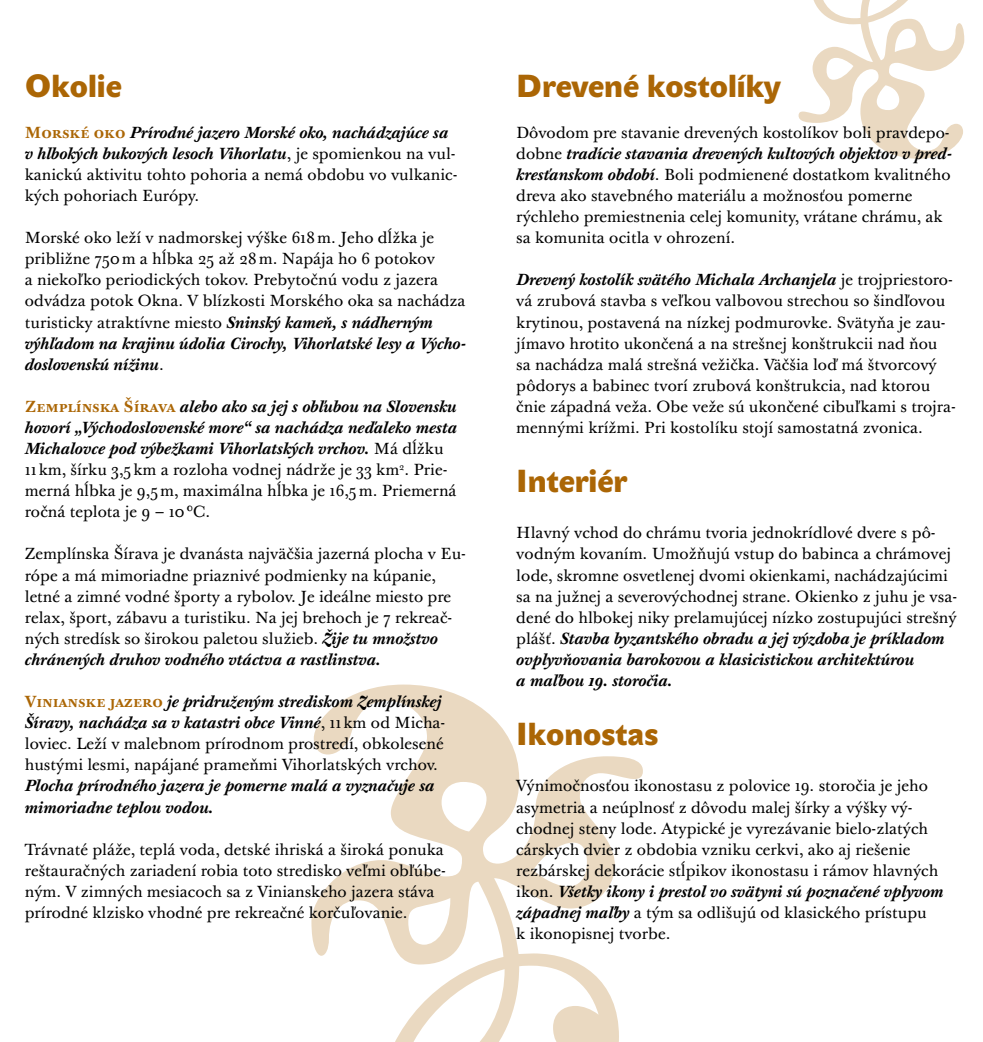
<style>
.page{position:relative;width:983px;height:1042px;background:#fff}
.page>*{position:absolute;margin:0;border:0;box-sizing:border-box;transform-origin:0 0}
.t1{font:31.5px "John Sans Black Pro";color:#ab6605}
.t2{font:15.75px/21.2px "Baskerville 10 Pro";color:#000}
.t3{font:italic 700 15.75px/21px "Baskerville 10 Pro";color:#000}
.s1{font-weight:700;color:#ab6605}
.s2{font-weight:700;font-style:italic}
.s3{font-style:normal;color:#ab6605}
.s4{font-weight:400;font-style:normal}
</style>
<div class="page">
<svg style="left:798px;top:0;width:167px;height:159px"></svg>
<svg style="left:311px;top:684px;width:331px;height:358px"></svg>
<h1 class="t1" style="left:25px;top:67px;width:98px">Okolie</h1>
<p class="t2" style="left:25px;top:123px;width:434px"><span class="s1">Morské oko</span> <span class="s2">Prírodné jazero Morské oko, nachádzajúce sa v hlbokých bukových lesoch Vihorlatu</span>, je spomienkou na vul&shy;kanickú aktivitu tohto pohoria a nemá obdobu vo vulkanic&shy;kých pohoriach Európy.</p>
<p class="t2" style="left:25px;top:228px;width:442px">Morské oko leží v nadmorskej výške 618m. Jeho dĺžka je približne 750m a hĺbka 25 až 28m. Napája ho 6 potokov<br>a niekoľko periodických tokov. Prebytočnú vodu z jazera odvádza potok Okna. V blízkosti Morského oka sa nachádza turisticky atraktívne miesto <span class="s2">Sninský kameň, s nádherným výhľadom na krajinu údolia Cirochy, Vihorlatské lesy a Výcho&shy;doslovenskú nížinu</span>.</p>
<p class="t3" style="left:25px;top:397px;width:433px"><span class="s3">Zemplínska Šírava</span> alebo ako sa jej s obľubou na Slovensku hovorí „Východoslovenské more“ sa nachádza neďaleko mesta Michalovce pod výbežkami Vihorlatských vrchov. <span class="s4">Má dĺžku 11km, šírku 3,5km a rozloha vodnej nádrže je 33 km</span><sup>2</sup><span class="s4">. Prie&shy;merná hĺbka je 9,5m, maximálna hĺbka je 16,5m. Priemerná ročná teplota je 9 – 10°C.</span></p>
<p class="t2" style="left:25px;top:544px;width:442px">Zemplínska Šírava je dvanásta najväčšia jazerná plocha v Eu&shy;rópe a má mimoriadne priaznivé podmienky na kúpanie, letné a zimné vodné športy a rybolov. Je ideálne miesto pre relax, šport, zábavu a turistiku. Na jej brehoch je 7 rekreač&shy;ných stredísk so širokou paletou služieb. <span class="s2">Žije tu množstvo chránených druhov vodného vtáctva a rastlinstva.</span></p>
<p class="t2" style="left:25px;top:692px;width:422px"><span class="s1">Vinianske jazero</span> <span class="s2">je pridruženým strediskom Zemplínskej Šíravy, nachádza sa v katastri obce Vinné</span>, 11km od Micha&shy;loviec. Leží v malebnom prírodnom prostredí, obkolesené hustými lesmi, napájané prameňmi Vihorlatských vrchov.</p>
<p class="t3" style="left:25px;top:776px;width:411px">Plocha prírodného jazera je pomerne malá a vyznačuje sa mimoriadne teplou vodou.</p>
<p class="t2" style="left:25px;top:840px;width:422px">Trávnaté pláže, teplá voda, detské ihriská a široká ponuka reštauračných zariadení robia toto stredisko veľmi obľúbe&shy;ným. V zimných mesiacoch sa z Vinianskeho jazera stáva prírodné klzisko vhodné pre rekreačné korčuľovanie.</p>
<h1 class="t1" style="left:516px;top:67px;width:266px">Drevené kostolíky</h1>
<p class="t2" style="left:516px;top:123px;width:437px">Dôvodom pre stavanie drevených kostolíkov boli pravdepo&shy;dobne <span class="s2">tradície stavania drevených kultových objektov v pred&shy;kresťanskom období</span>. Boli podmienené dostatkom kvalitného dreva ako stavebného materiálu a možnosťou pomerne rýchleho premiestnenia celej komunity, vrátane chrámu, ak sa komunita ocitla v ohrození.</p>
<p class="t2" style="left:516px;top:270px;width:441px"><span class="s2">Drevený kostolík svätého Michala Archanjela</span> je trojpriestoro&shy;vá zrubová stavba s veľkou valbovou strechou so šindľovou krytinou, postavená na nízkej podmurovke. Svätyňa je zau&shy;jímavo hrotito ukončená a na strešnej konštrukcii nad ňou sa nachádza malá strešná vežička. Väčšia loď má štvorcový pôdorys a babinec tvorí zrubová konštrukcia, nad ktorou čnie západná veža. Obe veže sú ukončené cibuľkami s trojra&shy;mennými krížmi. Pri kostolíku stojí samostatná zvonica.</p>
<h1 class="t1" style="left:516px;top:462px;width:112px">Interiér</h1>
<p class="t2" style="left:516px;top:523px;width:442px">Hlavný vchod do chrámu tvoria jednokrídlové dvere s pô&shy;vodným kovaním. Umožňujú vstup do babinca a chrámovej lode, skromne osvetlenej dvomi okienkami, nachádzajúcimi sa na južnej a severovýchodnej strane. Okienko z juhu je vsa&shy;dené do hlbokej niky prelamujúcej nízko zostupujúci strešný plášť. <span class="s2">Stavba byzantského obradu a jej výzdoba je príkladom ovplyvňovania barokovou a klasicistickou architektúrou<br>a maľbou 19. storočia.</span></p>
<h1 class="t1" style="left:516px;top:715px;width:144px">Ikonostas</h1>
<p class="t2" style="left:516px;top:776px;width:429px">Výnimočnosťou ikonostasu z polovice 19. storočia je jeho asymetria a neúplnosť z dôvodu malej šírky a výšky vý&shy;chodnej steny lode. Atypické je vyrezávanie bielo-zlatých cárskych dvier z obdobia vzniku cerkvi, ako aj riešenie rezbárskej dekorácie stĺpikov ikonostasu i rámov hlavných ikon. <span class="s2">Všetky ikony i prestol vo svätyni sú poznačené vplyvom západnej maľby</span> a tým sa odlišujú od klasického prístupu<br>k ikonopisnej tvorbe.</p>
</div>
